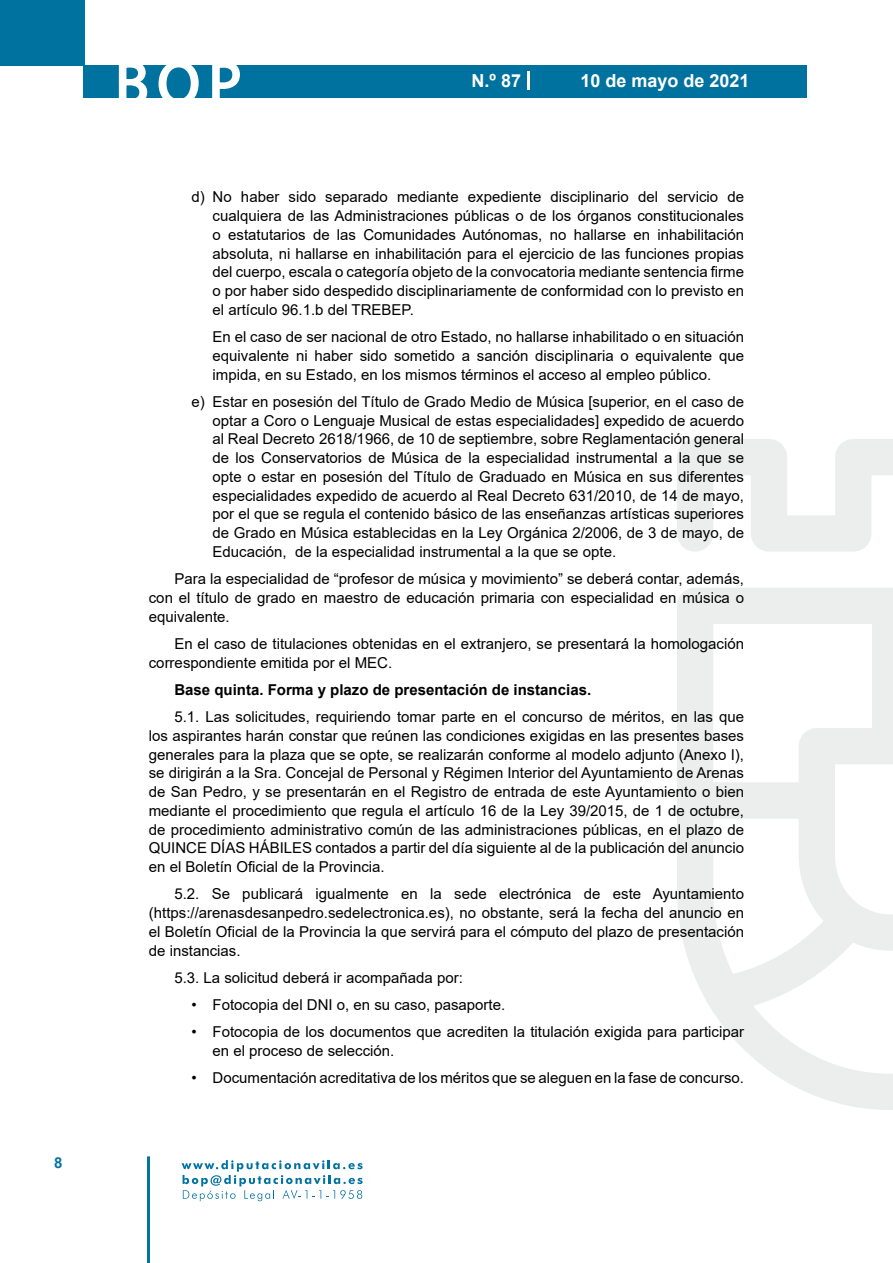
<style>
.page{position:relative;width:893px;height:1263px;background:#fff}
.page>*{position:absolute;margin:0;border:0;box-sizing:border-box;transform-origin:0 0}
.t1{font:500 61.5px "Avant Garde";color:#fff}
.t2{font:700 18px "Arial";color:#fff}
.t3{font:15px/18.8px "Arial";color:#000;text-align:justify}
.t4{font:700 15px "Arial";color:#000}
.t5{font:700 15px "Arial";color:#04739f}
</style>
<div class="page">
<div style="left:0;top:0;width:85px;height:65px;background:#00729f"></div>
<div style="left:84px;top:65px;width:723px;height:33px;background:#00729f"></div>
<svg style="left:118px;top:65px;width:30px;height:33px"></svg>
<svg style="left:158px;top:65px;width:41px;height:33px"></svg>
<svg style="left:212px;top:65px;width:28px;height:33px"></svg>
<svg style="left:182px;top:1160px;width:181px;height:41px"></svg>
<hr style="left:147px;top:1156px;width:3px;height:107px;background:#04739f">
<svg style="left:528px;top:71px;width:2px;height:19px"></svg>
<svg style="left:677px;top:439px;width:216px;height:671px"></svg>
<p class="t5" style="left:54px;top:1152px;width:10px">8</p>
<h1 class="t1" style="left:115px;top:46px;width:128px">BOP</h1>
<p class="t2" style="left:472px;top:68px;width:51px">N.º 87</p>
<p class="t2" style="left:580px;top:68px;width:171px">10 de mayo de 2021</p>
<p class="t3" style="left:213px;top:188px;width:533px;text-indent:-21px">d) No haber sido separado mediante expediente disciplinario del servicio de cualquiera de las Administraciones públicas o de los órganos constitucionales o estatutarios de las Comunidades Autónomas, no hallarse en inhabilitación absoluta, ni hallarse en inhabilitación para el ejercicio de las funciones propias del cuerpo, escala o categoría objeto de la convocatoria mediante sentencia firme o por haber sido despedido disciplinariamente de conformidad con lo previsto en el artículo 96.1.b del TREBEP.</p>
<p class="t3" style="left:213px;top:327px;width:533px">En el caso de ser nacional de otro Estado, no hallarse inhabilitado o en situación equivalente ni haber sido sometido a sanción disciplinaria o equivalente que impida, en su Estado, en los mismos términos el acceso al empleo público.</p>
<p class="t3" style="left:213px;top:392px;width:533px;text-indent:-21px">e) Estar en posesión del Título de Grado Medio de Música [superior, en el caso de optar a Coro o Lenguaje Musical de estas especialidades] expedido de acuerdo al Real Decreto 2618/1966, de 10 de septiembre, sobre Reglamentación general de los Conservatorios de Música de la especialidad instrumental a la que se opte o estar en posesión del Título de Graduado en Música en sus diferentes especialidades expedido de acuerdo al Real Decreto 631/2010, de 14 de mayo, por el que se regula el contenido básico de las enseñanzas artísticas superiores de Grado en Música establecidas en la Ley Orgánica 2/2006, de 3 de mayo, de Educación, de la especialidad instrumental a la que se opte.</p>
<p class="t3" style="left:149px;top:569px;width:597px;text-indent:26px">Para la especialidad de “profesor de música y movimiento” se deberá contar, además, con el título de grado en maestro de educación primaria con especialidad en música o equivalente.</p>
<p class="t3" style="left:149px;top:634px;width:597px;text-indent:26px">En el caso de titulaciones obtenidas en el extranjero, se presentará la homologación correspondiente emitida por el MEC.</p>
<p class="t4" style="left:174px;top:679px;width:418px">Base quinta. Forma y plazo de presentación de instancias.</p>
<p class="t3" style="left:149px;top:707px;width:597px;text-indent:26px">5.1. Las solicitudes, requiriendo tomar parte en el concurso de méritos, en las que los aspirantes harán constar que reúnen las condiciones exigidas en las presentes bases generales para la plaza que se opte, se realizarán conforme al modelo adjunto (Anexo I), se dirigirán a la Sra. Concejal de Personal y Régimen Interior del Ayuntamiento de Arenas de San Pedro, y se presentarán en el Registro de entrada de este Ayuntamiento o bien mediante el procedimiento que regula el artículo 16 de la Ley 39/2015, de 1 de octubre, de procedimiento administrativo común de las administraciones públicas, en el plazo de QUINCE DÍAS HÁBILES contados a partir del día siguiente al de la publicación del anuncio en el Boletín Oficial de la Provincia.</p>
<p class="t3" style="left:149px;top:885px;width:597px;text-indent:26px">5.2. Se publicará igualmente en la sede electrónica de este Ayuntamiento (https://arenasdesanpedro.sedelectronica.es), no obstante, será la fecha del anuncio en el Boletín Oficial de la Provincia la que servirá para el cómputo del plazo de presentación de instancias.</p>
<p class="t3" style="left:174px;top:968px;width:290px">5.3. La solicitud deberá ir acompañada por:</p>
<p class="t3" style="left:191px;top:995px;width:315px">• Fotocopia del DNI o, en su caso, pasaporte.</p>
<p class="t3" style="left:213px;top:1023px;width:533px;text-indent:-21px">• Fotocopia de los documentos que acrediten la titulación exigida para participar en el proceso de selección.</p>
<p class="t3" style="left:191px;top:1069px;width:554px">• Documentación acreditativa de los méritos que se aleguen en la fase de concurso.</p>
</div>
